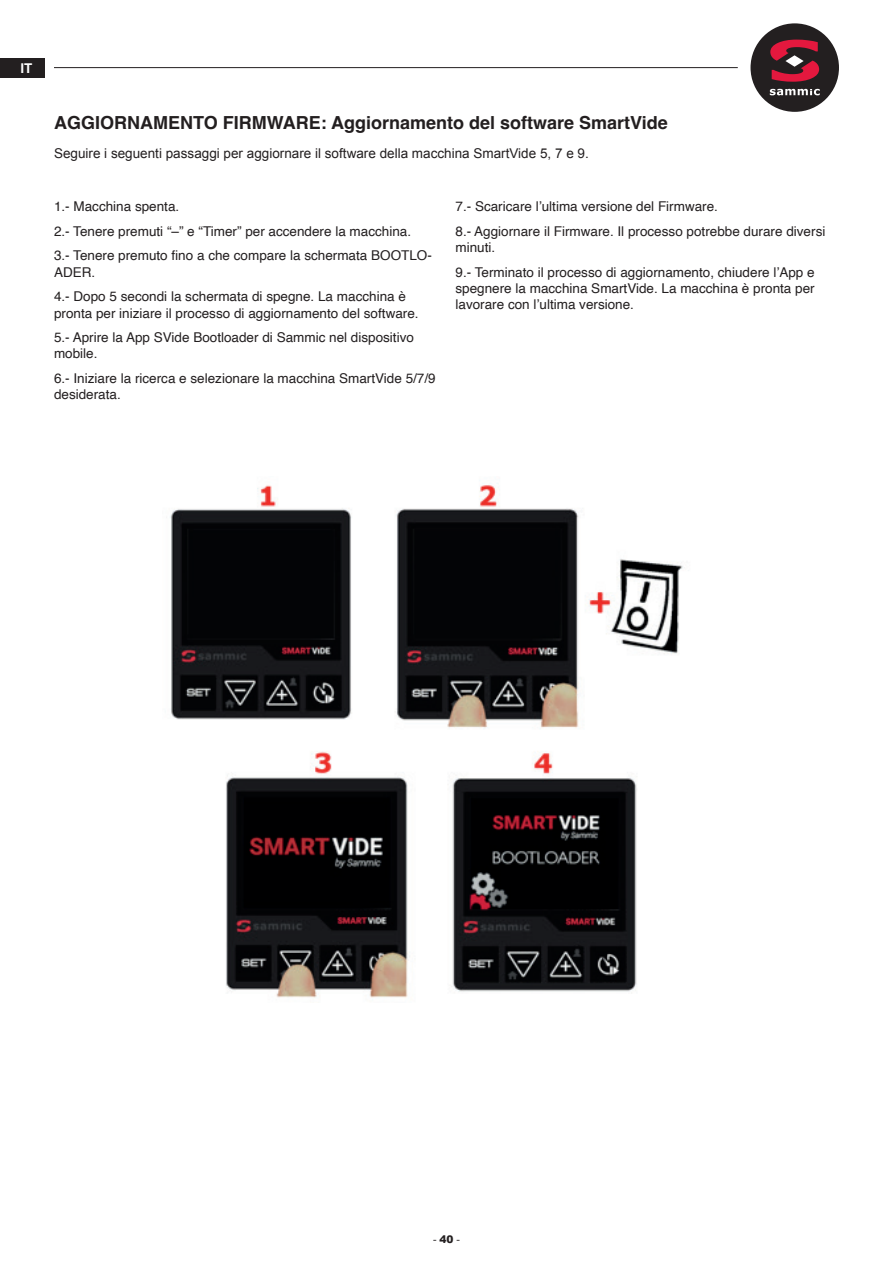
<style>
.page{position:relative;width:893px;height:1263px;background:#fff}
.page>*{position:absolute;margin:0;border:0;box-sizing:border-box;transform-origin:0 0}
.t1{font:700 18px "Helvetica";color:#231f20}
.t2{font:13.5px/24.8px "Helvetica";color:#231f20}
.t3{font:13.5px "Arial";color:#231f20}
.t4{font:700 13.5px "Arial";color:#fff}
.t5{font:10.5px "Arial";color:#231f20}
.s1{font-weight:900}
</style>
<div class="page">
<div style="left:750px;top:23px;width:89px;height:89px;background:#231f20;border-radius:50%"></div>
<svg style="left:770px;top:40px;width:49px;height:42px"></svg>
<svg style="left:770px;top:89px;width:50px;height:6px"></svg>
<hr style="left:54px;top:67px;width:684px;height:1px;background:#231f20">
<div style="left:0;top:58px;width:44px;height:19px;background:#231f20"></div>
<img style="left:170px;top:483px;width:513px;height:517px">
<p class="t4" style="left:20px;top:59px;width:14px">IT</p>
<h1 class="t1" style="left:54px;top:112px;width:615px">AGGIORNAMENTO FIRMWARE: Aggiornamento del software SmartVide</h1>
<p class="t3" style="left:54px;top:144px;width:536px">Seguire i seguenti passaggi per aggiornare il software della macchina SmartVide 5, 7 e 9.</p>
<p class="t2" style="left:54px;top:194px;width:379px">1.- Macchina spenta.<br>2.- Tenere premuti “–” e “Timer” per accendere la macchina.<br>3.- Tenere premuto fino a che compare la schermata BOOTLO-</p>
<p class="t2" style="left:54px;top:260px;width:353px">ADER.<br>4.- Dopo 5 secondi la schermata di spegne. La macchina è</p>
<p class="t2" style="left:54px;top:301px;width:366px">pronta per iniziare il processo di aggiornamento del software.<br>5.- Aprire la App SVide Bootloader di Sammic nel dispositivo</p>
<p class="t2" style="left:54px;top:342px;width:383px">mobile.<br>6.- Iniziare la ricerca e selezionare la macchina SmartVide 5/7/9</p>
<p class="t2" style="left:54px;top:383px;width:68px">desiderata.</p>
<p class="t2" style="left:455px;top:194px;width:371px">7.- Scaricare l’ultima versione del Firmware.<br>8.- Aggiornare il Firmware. Il processo potrebbe durare diversi</p>
<p class="t2" style="left:455px;top:235px;width:361px">minuti.<br>9.- Terminato il processo di aggiornamento, chiudere l’App e</p>
<p class="t2" style="left:455px;top:280px;width:361px;line-height:16.2px">spegnere la macchina SmartVide. La macchina è pronta per lavorare con l’ultima versione.</p>
<p class="t5" style="left:433px;top:1232px;width:28px">- <span class="s1">40</span> -</p>
</div>
